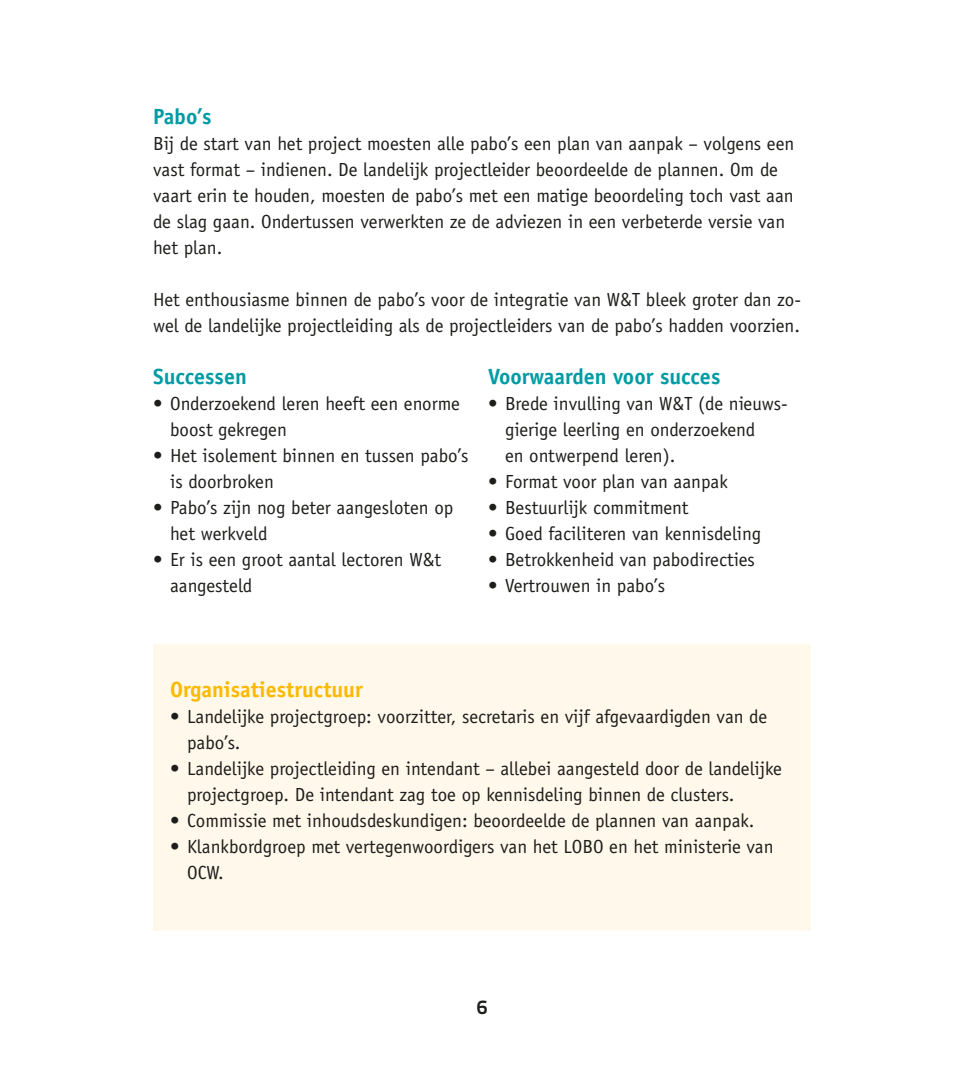
<style>
.page{position:relative;width:964px;height:1078px;background:#fff}
.page>*{position:absolute;margin:0;border:0;box-sizing:border-box;transform-origin:0 0}
.t1{font:700 22px "Officina Sans";color:#009ba4}
.t2{font:700 22px "Officina Sans";color:#fbba00}
.t3{font:700 20px "Titillium Text 22 L";color:#1d1d1b}
.t4{font:19px/26px "Officina Sans";color:#1d1d1b}
</style>
<div class="page">
<div style="left:153px;top:644px;width:658px;height:286px;background:#fff8eb"></div>
<p class="t1" style="left:153px;top:103px;width:60px">Pabo’s</p>
<p class="t4" style="left:153px;top:131px;width:643px">Bij de start van het project moesten alle pabo’s een plan van aanpak – volgens een vast format – indienen. De landelijk projectleider beoordeelde de plannen. Om de vaart erin te houden, moesten de pabo’s met een matige beoordeling toch vast aan de slag gaan. Ondertussen verwerkten ze de adviezen in een verbeterde versie van het plan.</p>
<p class="t4" style="left:153px;top:287px;width:649px">Het enthousiasme binnen de pabo’s voor de integratie van W&amp;T bleek groter dan zo&shy;wel de landelijke projectleiding als de projectleiders van de pabo’s hadden voorzien.</p>
<p class="t1" style="left:153px;top:363px;width:95px">Successen</p>
<p class="t4" style="left:170px;top:391px;width:291px;text-indent:-17px">• Onderzoekend leren heeft een enorme boost gekregen</p>
<p class="t4" style="left:170px;top:443px;width:300px;text-indent:-17px">• Het isolement binnen en tussen pabo’s is doorbroken</p>
<p class="t4" style="left:170px;top:495px;width:285px;text-indent:-17px">• Pabo’s zijn nog beter aangesloten op het werkveld</p>
<p class="t4" style="left:170px;top:547px;width:272px;text-indent:-17px">• Er is een groot aantal lectoren W&amp;t aangesteld</p>
<p class="t1" style="left:488px;top:363px;width:234px">Voorwaarden voor succes</p>
<p class="t4" style="left:505px;top:391px;width:284px;text-indent:-17px">• Brede invulling van W&amp;T (de nieuws&shy;gierige leerling en onderzoekend<br>en ontwerpend leren).</p>
<p class="t4" style="left:488px;top:469px;width:241px">• Format voor plan van aanpak</p>
<p class="t4" style="left:488px;top:495px;width:202px">• Bestuurlijk commitment</p>
<p class="t4" style="left:488px;top:521px;width:275px">• Goed faciliteren van kennisdeling</p>
<p class="t4" style="left:488px;top:547px;width:268px">• Betrokkenheid van pabodirecties</p>
<p class="t4" style="left:488px;top:573px;width:179px">• Vertrouwen in pabo’s</p>
<p class="t2" style="left:170px;top:675px;width:194px">Organisatiestructuur</p>
<p class="t4" style="left:187px;top:703px;width:582px;text-indent:-17px">• Landelijke projectgroep: voorzitter, secretaris en vijf afgevaardigden van de pabo’s.</p>
<p class="t4" style="left:187px;top:755px;width:596px;text-indent:-17px">• Landelijke projectleiding en intendant – allebei aangesteld door de landelijke projectgroep. De intendant zag toe op kennisdeling binnen de clusters.</p>
<p class="t4" style="left:170px;top:807px;width:586px">• Commissie met inhoudsdeskundigen: beoordeelde de plannen van aanpak.</p>
<p class="t4" style="left:187px;top:833px;width:588px;text-indent:-17px">• Klankbordgroep met vertegenwoordigers van het LOBO en het ministerie van<br>OCW.</p>
<p class="t3" style="left:477px;top:990px;width:12px">6</p>
</div>
